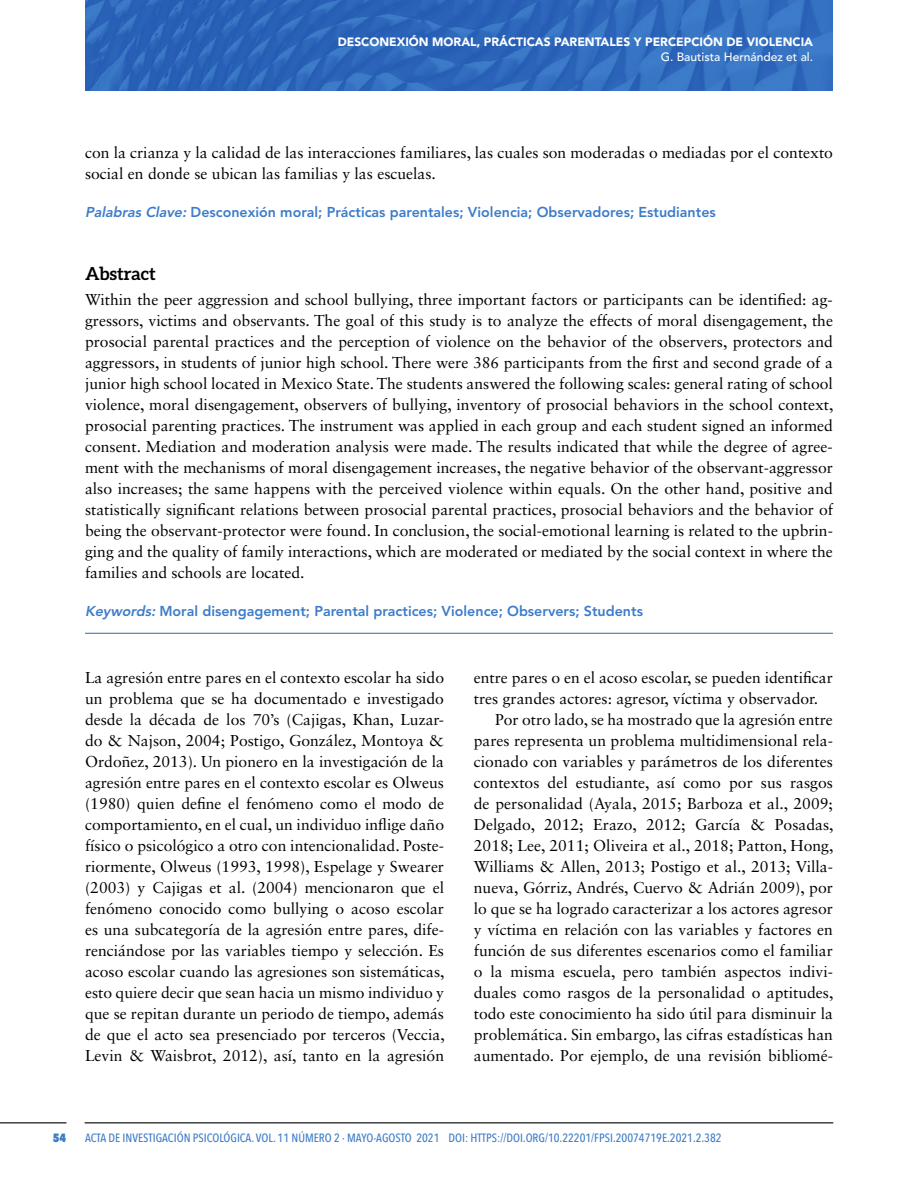
<style>
.page{position:relative;width:918px;height:1188px;background:#fff}
.page>*{position:absolute;margin:0;border:0;box-sizing:border-box;transform-origin:0 0}
.t1{font:700 18px "Aleo";color:#000}
.t2{font:15.75px/21px "Sabon LT Std";color:#000;text-align:justify}
.t3{font:800 14.25px "Avenir LT Std";color:#3d7cc9}
.t4{font:500 12px "Avenir Next Condensed";color:#3d7cc9}
.t5{font:900 12px "Avenir LT Std";color:#fff}
.t6{font:500 12px "Avenir LT Std";color:#fff}
.t7{font:800 12px "Avenir Next Condensed";color:#3d7cc9}
.s1{font-style:italic}
</style>
<div class="page">
<img style="left:85px;top:0;width:748px;height:91px">
<hr style="left:85px;top:1122px;width:748px;height:1px;background:#000">
<hr style="left:0;top:1122px;width:66px;height:1px;background:#000">
<hr style="left:85px;top:633px;width:748px;height:1px;background:#3d7cc9">
<p class="t5" style="left:338px;top:35px;width:477px">DESCONEXIÓN MORAL, PRÁCTICAS PARENTALES Y PERCEPCIÓN DE VIOLENCIA</p>
<p class="t6" style="left:661px;top:50px;width:154px">G. Bautista Hernández et al.</p>
<p class="t2" style="left:85px;top:142px;width:750px">con la crianza y la calidad de las interacciones familiares, las cuales son moderadas o mediadas por el contexto social en donde se ubican las familias y las escuelas.</p>
<p class="t3" style="left:85px;top:203px;width:632px"><span class="s1">Palabras Clave:</span> Desconexión moral; Prácticas parentales; Violencia; Observadores; Estudiantes</p>
<p class="t1" style="left:85px;top:263px;width:72px">Abstract</p>
<p class="t2" style="left:85px;top:289px;width:750px">Within the peer aggression and school bullying, three important factors or participants can be identified: ag&shy;gressors, victims and observants. The goal of this study is to analyze the effects of moral disengagement, the prosocial parental practices and the perception of violence on the behavior of the observers, protectors and aggressors, in students of junior high school. There were 386 participants from the first and second grade of a junior high school located in Mexico State. The students answered the following scales: general rating of school violence, moral disengagement, observers of bullying, inventory of prosocial behaviors in the school context, prosocial parenting practices. The instrument was applied in each group and each student signed an informed consent. Mediation and moderation analysis were made. The results indicated that while the degree of agree&shy;ment with the mechanisms of moral disengagement increases, the negative behavior of the observant-aggressor also increases; the same happens with the perceived violence within equals. On the other hand, positive and statistically significant relations between prosocial parental practices, prosocial behaviors and the behavior of being the observant-protector were found. In conclusion, the social-emotional learning is related to the upbrin&shy;ging and the quality of family interactions, which are moderated or mediated by the social context in where the families and schools are located.</p>
<p class="t3" style="left:85px;top:602px;width:560px"><span class="s1">Keywords:</span> Moral disengagement; Parental practices; Violence; Observers; Students</p>
<p class="t2" style="left:85px;top:667px;width:361px">La agresión entre pares en el contexto escolar ha sido un problema que se ha documentado e investigado desde la década de los 70’s (Cajigas, Khan, Luzar&shy;do &amp; Najson, 2004; Postigo, González, Montoya &amp; Ordoñez, 2013). Un pionero en la investigación de la agresión entre pares en el contexto escolar es Olweus (1980) quien define el fenómeno como el modo de comportamiento, en el cual, un individuo inflige daño físico o psicológico a otro con intencionalidad. Poste&shy;riormente, Olweus (1993, 1998), Espelage y Swearer (2003) y Cajigas et al. (2004) mencionaron que el fenómeno conocido como bullying o acoso escolar es una subcategoría de la agresión entre pares, dife&shy;renciándose por las variables tiempo y selección. Es acoso escolar cuando las agresiones son sistemáticas, esto quiere decir que sean hacia un mismo individuo y que se repitan durante un periodo de tiempo, además de que el acto sea presenciado por terceros (Veccia, Levin &amp; Waisbrot, 2012), así, tanto en la agresión</p>
<p class="t2" style="left:474px;top:666px;width:361px">entre pares o en el acoso escolar, se pueden identificar</p>
<p class="t2" style="left:474px;top:687px;width:346px">tres grandes actores: agresor, víctima y observador.</p>
<p class="t2" style="left:495px;top:708px;width:339px">Por otro lado, se ha mostrado que la agresión entre</p>
<p class="t2" style="left:474px;top:729px;width:361px">pares representa un problema multidimensional rela-</p>
<p class="t2" style="left:474px;top:750px;width:361px">cionado con variables y parámetros de los diferentes</p>
<p class="t2" style="left:474px;top:771px;width:361px">contextos del estudiante, así como por sus rasgos</p>
<p class="t2" style="left:474px;top:792px;width:361px">de personalidad (Ayala, 2015; Barboza et al., 2009;</p>
<p class="t2" style="left:474px;top:813px;width:361px">Delgado, 2012; Erazo, 2012; García &amp; Posadas,</p>
<p class="t2" style="left:474px;top:834px;width:361px">2018; Lee, 2011; Oliveira et al., 2018; Patton, Hong,</p>
<p class="t2" style="left:474px;top:855px;width:361px">Williams &amp; Allen, 2013; Postigo et al., 2013; Villa-</p>
<p class="t2" style="left:474px;top:876px;width:361px">nueva, Górriz, Andrés, Cuervo &amp; Adrián 2009), por</p>
<p class="t2" style="left:474px;top:897px;width:361px">lo que se ha logrado caracterizar a los actores agresor</p>
<p class="t2" style="left:474px;top:918px;width:361px">y víctima en relación con las variables y factores en</p>
<p class="t2" style="left:474px;top:939px;width:361px">función de sus diferentes escenarios como el familiar</p>
<p class="t2" style="left:474px;top:960px;width:361px">o la misma escuela, pero también aspectos indivi-</p>
<p class="t2" style="left:474px;top:981px;width:361px">duales como rasgos de la personalidad o aptitudes,</p>
<p class="t2" style="left:474px;top:1002px;width:361px">todo este conocimiento ha sido útil para disminuir la</p>
<p class="t2" style="left:474px;top:1023px;width:361px">problemática. Sin embargo, las cifras estadísticas han</p>
<p class="t2" style="left:474px;top:1044px;width:361px">aumentado. Por ejemplo, de una revisión bibliomé-</p>
<p class="t7" style="left:53px;top:1130px;width:15px">54</p>
<p class="t4" style="left:85px;top:1130px;width:638px">ACTA DE INVESTIGACIÓN PSICOLÓGICA. VOL. 11 NÚMERO 2 · MAYO-AGOSTO 2021 DOI: HTTPS://DOI.ORG/10.22201/FPSI.20074719E.2021.2.382</p>
</div>
